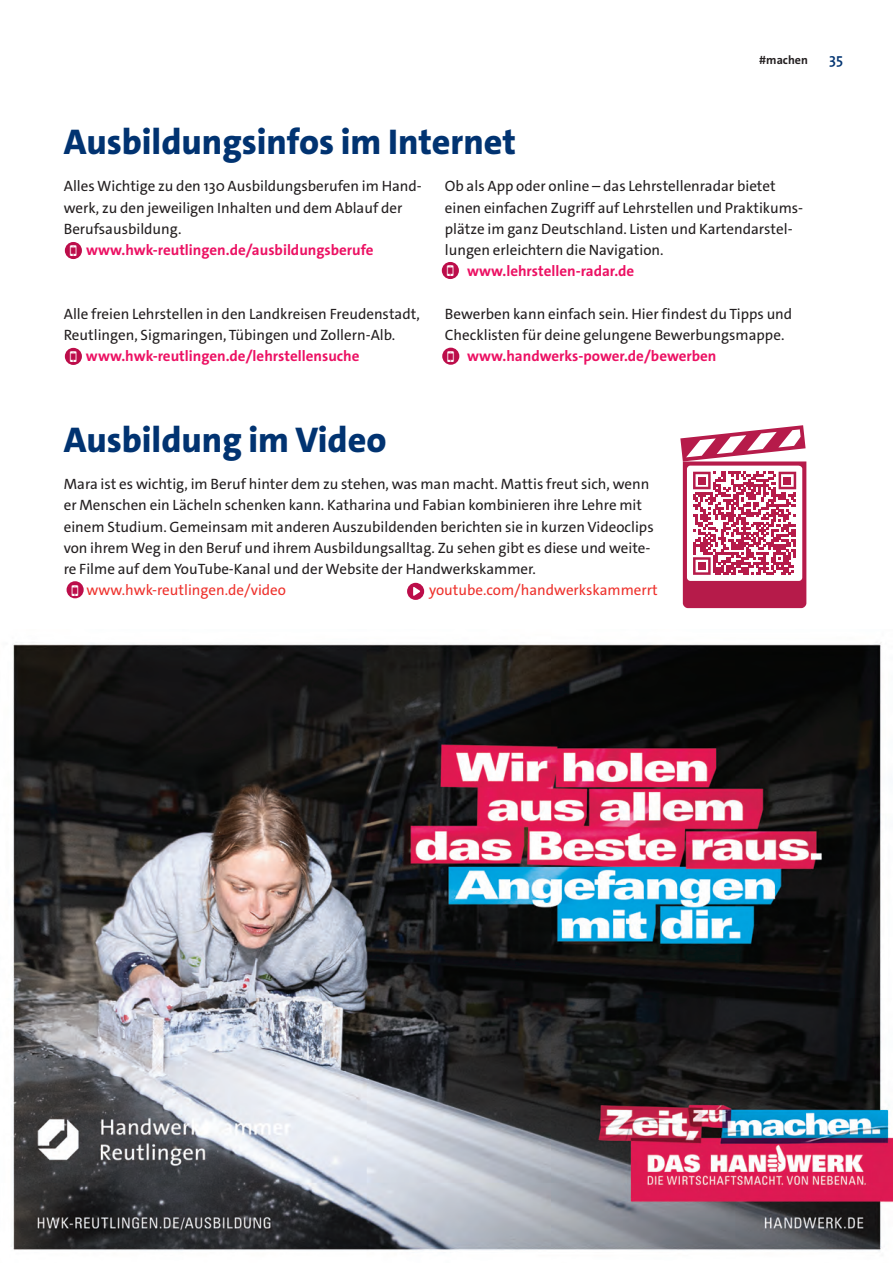
<style>
.page{position:relative;width:893px;height:1263px;background:#fff}
.page>*{position:absolute;margin:0;border:0;box-sizing:border-box;transform-origin:0 0}
.t1{font:800 36px "The Sans";color:#013371}
.t2{font:15px/21.3px "The Sans C4 s";color:#231f20}
.t3{font:700 15px "The Sans C4 s";color:#ec1163}
.t4{font:15px "The Sans C4 s";color:#ee312c}
.t5{font:600 15px "The Sans C4 s";color:#013371}
.t6{font:700 12px "The Sans C4 s";color:#231f20}
</style>
<div class="page">
<img style="left:13px;top:643px;width:880px;height:608px">
<svg style="left:680px;top:425px;width:126px;height:183px"></svg>
<div style="left:698px;top:477px;width:8px;height:7px;background:#b61b4a"></div>
<div style="left:784px;top:477px;width:7px;height:7px;background:#b61b4a"></div>
<div style="left:698px;top:562px;width:8px;height:8px;background:#b61b4a"></div>
<div style="left:442px;top:348px;width:17px;height:17px;background:#bc0d4a;border-radius:50%"></div>
<div style="left:65px;top:242px;width:17px;height:17px;background:#bc0d4a;border-radius:50%"></div>
<div style="left:65px;top:348px;width:17px;height:17px;background:#bc0d4a;border-radius:50%"></div>
<div style="left:442px;top:262px;width:17px;height:17px;background:#bc0d4a;border-radius:50%"></div>
<div style="left:67px;top:581px;width:17px;height:17px;background:#bc0d4a;border-radius:50%"></div>
<div style="left:407px;top:583px;width:17px;height:17px;background:#bc0d4a;border-radius:50%"></div>
<svg style="left:413px;top:587px;width:7px;height:9px"></svg>
<h1 class="t1" style="left:64px;top:119px;width:454px">Ausbildungsinfos im Internet</h1>
<p class="t6" style="left:759px;top:52px;width:50px">#machen</p>
<p class="t5" style="left:829px;top:49px;width:15px">35</p>
<p class="t2" style="left:64px;top:176px;width:360px">Alles Wichtige zu den 130 Ausbildungsberufen im Hand&shy;werk, zu den jeweiligen Inhalten und dem Ablauf der<br>Berufsausbildung.</p>
<p class="t3" style="left:86px;top:240px;width:289px">www.hwk-reutlingen.de/ausbildungsberufe</p>
<p class="t2" style="left:64px;top:303px;width:358px">Alle freien Lehrstellen in den Landkreisen Freudenstadt,<br>Reutlingen, Sigmaringen, Tübingen und Zollern-Alb.</p>
<p class="t3" style="left:86px;top:347px;width:275px">www.hwk-reutlingen.de/lehrstellensuche</p>
<p class="t2" style="left:445px;top:176px;width:360px">Ob als App oder online – das Lehrstellenradar bietet einen einfachen Zugriff auf Lehrstellen und Praktikums&shy;plätze im ganz Deutschland. Listen und Kartendarstel&shy;lungen erleichtern die Navigation.</p>
<p class="t3" style="left:467px;top:262px;width:169px">www.lehrstellen-radar.de</p>
<p class="t2" style="left:445px;top:303px;width:349px">Bewerben kann einfach sein. Hier findest du Tipps und<br>Checklisten für deine gelungene Bewerbungsmappe.</p>
<p class="t3" style="left:467px;top:347px;width:251px">www.handwerks-power.de/bewerben</p>
<h1 class="t1" style="left:64px;top:417px;width:324px">Ausbildung im Video</h1>
<p class="t2" style="left:64px;top:473px;width:591px">Mara ist es wichtig, im Beruf hinter dem zu stehen, was man macht. Mattis freut sich, wenn er Menschen ein Lächeln schenken kann. Katharina und Fabian kombinieren ihre Lehre mit einem Studium. Gemeinsam mit anderen Auszubildenden berichten sie in kurzen Videoclips von ihrem Weg in den Beruf und ihrem Ausbildungsalltag. Zu sehen gibt es diese und weite&shy;re Filme auf dem YouTube-Kanal und der Website der Handwerkskammer.</p>
<p class="t4" style="left:86px;top:581px;width:201px">www.hwk-reutlingen.de/video</p>
<p class="t4" style="left:429px;top:581px;width:230px">youtube.com/handwerkskammerrt</p>
</div>
